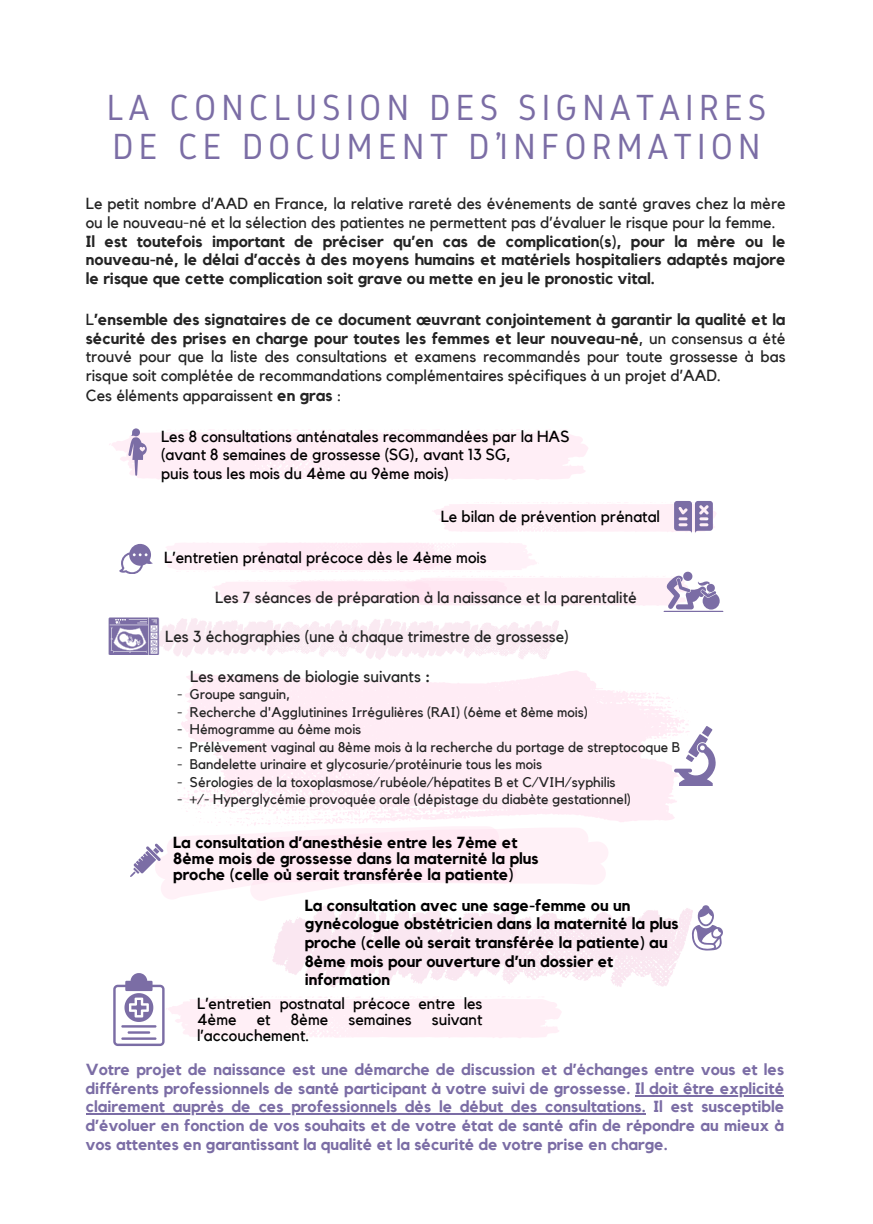
<style>
.page{position:relative;width:873px;height:1224px;background:#fff}
.page>*{position:absolute;margin:0;border:0;box-sizing:border-box;transform-origin:0 0}
.t1{font:36.4px/39.2px "Gidole";letter-spacing:.13em;color:#7b6da5}
.t2{font:16px/18.6px "Kollektif";color:#242424}
.t3{font:700 16px/18.6px "Kollektif";color:#7b6da5;text-align:justify}
.t4{font:700 16px/18.6px "Kollektif";color:#000}
.t5{font:16px/16px "Kollektif";color:#000}
.t6{font:700 16px/18.6px "Kollektif";color:#242424;text-align:justify}
.t7{font:14px "Kollektif";color:#242424}
.s1{font-weight:700}
</style>
<div class="page">
<svg style="left:179px;top:671px;width:510px;height:155px;fill:#ffecf5"></svg>
<svg style="left:109px;top:428px;width:479px;height:52px"></svg>
<svg style="left:119px;top:544px;width:33px;height:30px"></svg>
<svg style="left:434px;top:501px;width:283px;height:32px"></svg>
<hr style="left:664px;top:611px;width:59px;height:1px;background:#7b6da5">
<svg style="left:164px;top:542px;width:556px;height:68px"></svg>
<svg style="left:109px;top:617px;width:450px;height:43px"></svg>
<svg style="left:674px;top:726px;width:42px;height:60px"></svg>
<svg style="left:113px;top:826px;width:610px;height:220px"></svg>
<hr style="left:635px;top:1095px;width:149px;height:1px;background:#7b6da5">
<hr style="left:86px;top:1114px;width:560px;height:1px;background:#7b6da5">
<p class="t1" style="left:106px;top:88px;width:662px">LA CONCLUSION DES SIGNATAIRES<br>DE CE DOCUMENT D’INFORMATION</p>
<p class="t2" style="left:86px;top:195px;width:701px">Le petit nombre d’AAD en France, la relative rareté des événements de santé graves chez la mère ou le nouveau-né et la sélection des patientes ne permettent pas d’évaluer le risque pour la femme.</p>
<p class="t6" style="left:86px;top:233px;width:701px">Il est toutefois important de préciser qu’en cas de complication(s), pour la mère ou le nouveau-né, le délai d’accès à des moyens humains et matériels hospitaliers adaptés majore le risque que cette complication soit grave ou mette en jeu le pronostic vital.</p>
<p class="t2" style="left:86px;top:311px;width:701px;text-align:justify">L<span class="s1">’ensemble des signataires de ce document œuvrant conjointement à garantir la qualité et la sécurité des prises en charge pour toutes les femmes et leur nouveau-né</span>, un consensus a été trouvé pour que la liste des consultations et examens recommandés pour toute grossesse à bas risque soit complétée de recommandations complémentaires spécifiques à un projet d’AAD.</p>
<p class="t2" style="left:86px;top:387px;width:257px">Ces éléments apparaissent <span class="s1">en gras</span> :</p>
<p class="t5" style="left:161px;top:429px;width:410px">Les 8 consultations anténatales recommandées par la HAS</p>
<p class="t5" style="left:161px;top:447px;width:352px">(avant 8 semaines de grossesse (SG), avant 13 SG,</p>
<p class="t5" style="left:161px;top:466px;width:289px">puis tous les mois du 4ème au 9ème mois)</p>
<p class="t5" style="left:441px;top:509px;width:221px">Le bilan de prévention prénatal</p>
<p class="t5" style="left:164px;top:550px;width:324px">L’entretien prénatal précoce dès le 4ème mois</p>
<p class="t2" style="left:215px;top:588px;width:423px">Les 7 séances de préparation à la naissance et la parentalité</p>
<p class="t2" style="left:165px;top:628px;width:405px">Les 3 échographies (une à chaque trimestre de grossesse)</p>
<p class="t2" style="left:190px;top:668px;width:241px">Les examens de biologie suivants <span class="s1">:</span></p>
<p class="t7" style="left:177px;top:688px;width:115px">- Groupe sanguin,</p>
<p class="t7" style="left:177px;top:706px;width:412px">- Recherche d'Agglutinines Irrégulières (RAI) (6ème et 8ème mois)</p>
<p class="t7" style="left:177px;top:723px;width:186px">- Hémogramme au 6ème mois</p>
<p class="t7" style="left:177px;top:741px;width:505px">- Prélèvement vaginal au 8ème mois à la recherche du portage de streptocoque B</p>
<p class="t7" style="left:177px;top:758px;width:366px">- Bandelette urinaire et glycosurie/protéinurie tous les mois</p>
<p class="t7" style="left:177px;top:776px;width:440px">- Sérologies de la toxoplasmose/rubéole/hépatites B et C/VIH/syphilis</p>
<p class="t7" style="left:177px;top:793px;width:456px">- +/- Hyperglycémie provoquée orale (dépistage du diabète gestationnel)</p>
<p class="t4" style="left:173px;top:835px;width:367px;line-height:16px">La consultation d’anesthésie entre les 7ème et<br>8ème mois de grossesse dans la maternité la plus proche (celle où serait transférée la patiente)</p>
<p class="t4" style="left:305px;top:897px;width:375px">La consultation avec une sage-femme ou un gynécologue obstétricien dans la maternité la plus proche (celle où serait transférée la patiente) au 8ème mois pour ouverture d’un dossier et information</p>
<p class="t5" style="left:197px;top:996px;width:287px">L’entretien postnatal précoce entre les<br>4ème</p>
<p class="t5" style="left:257px;top:1012px;width:15px">et</p>
<p class="t5" style="left:291px;top:1012px;width:39px">8ème</p>
<p class="t5" style="left:349px;top:1012px;width:65px">semaines</p>
<p class="t5" style="left:432px;top:1012px;width:52px">suivant</p>
<p class="t5" style="left:197px;top:1028px;width:114px">l’accouchement.</p>
<p class="t3" style="left:86px;top:1061px;width:700px">Votre projet de naissance est une démarche de discussion et d’échanges entre vous et les différents professionnels de santé participant à votre suivi de grossesse. Il doit être explicité clairement auprès de ces professionnels dès le début des consultations. Il est susceptible d’évoluer en fonction de vos souhaits et de votre état de santé afin de répondre au mieux à vos attentes en garantissant la qualité et la sécurité de votre prise en charge.</p>
</div>
